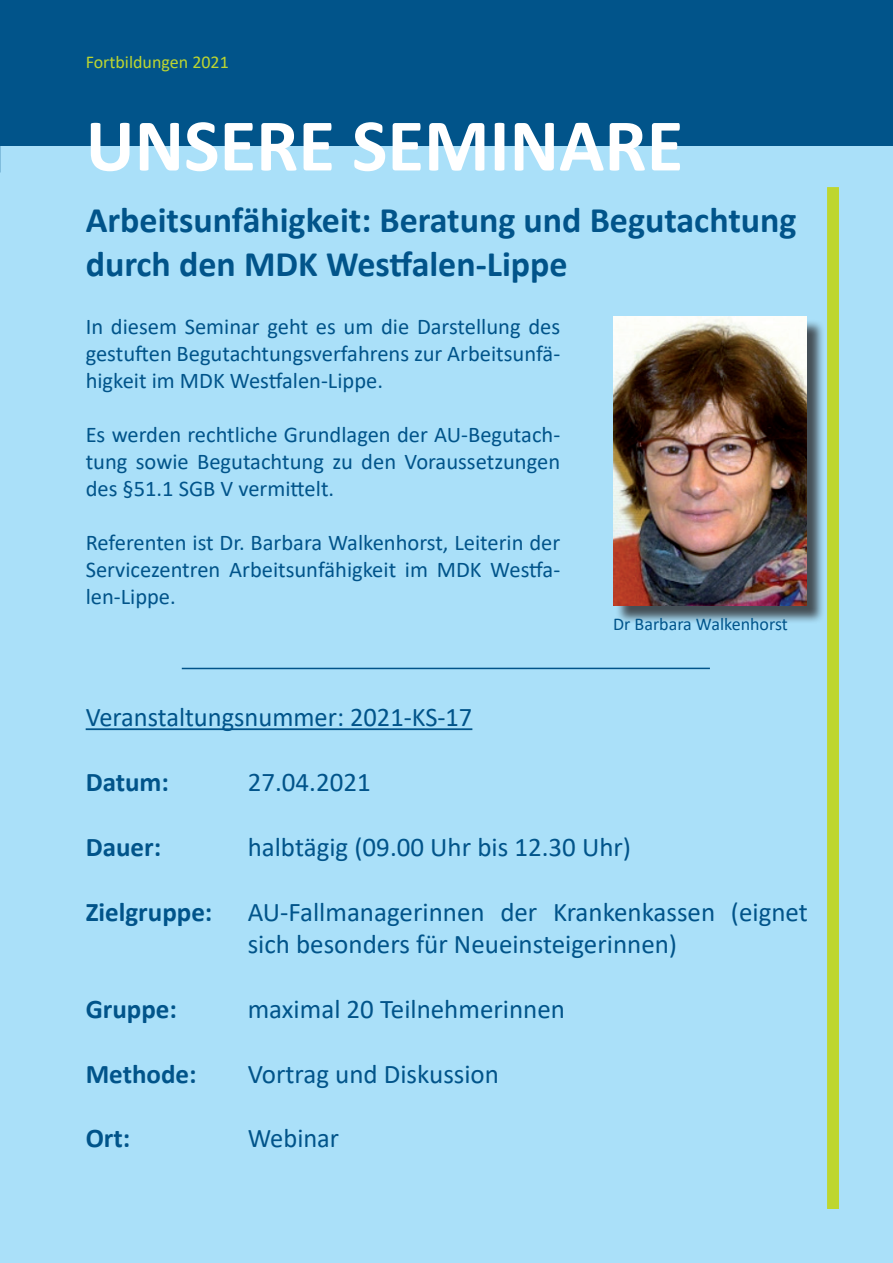
<style>
.page{position:relative;width:893px;height:1263px;background:#fff}
.page>*{position:absolute;margin:0;border:0;box-sizing:border-box;transform-origin:0 0}
.t1{font:700 75px "Calibri";color:#fff}
.t2{font:700 36px/43.2px "Calibri";color:#01548a}
.t3{font:27px/32.4px "Calibri";color:#01548a}
.t4{font:700 27px "Calibri";color:#01548a}
.t5{font:22.5px/27px "Calibri";color:#01548a;text-align:justify}
.t6{font:18px "Calibri";color:#01548a}
.t7{font:18px "Calibri";color:#bed630}
</style>
<div class="page">
<div style="left:0;top:0;width:893px;height:164px;background:#01548a"></div>
<div style="left:0;top:147px;width:893px;height:1116px;background:#aae0f9"></div>
<div style="left:827px;top:187px;width:12px;height:1022px;background:#bed630;border:2px solid #bed630"></div>
<hr style="left:182px;top:668px;width:528px;height:1px;background:#01548a">
<hr style="left:86px;top:728px;width:386px;height:2px;background:#01548a">
<div style="left:615px;top:319px;width:210px;height:306px;background:#231f20;opacity:.75"></div>
<img style="left:613px;top:317px;width:194px;height:289px">
<p class="t7" style="left:86px;top:49px;width:145px">Fortbildungen 2021</p>
<h1 class="t1" style="left:86px;top:92px;width:599px">UNSERE SEMINARE</h1>
<h2 class="t2" style="left:86px;top:198px;width:712px">Arbeitsunfähigkeit: Beratung und Begutachtung durch den MDK Westfalen-Lippe</h2>
<p class="t5" style="left:86px;top:312px;width:476px">In diesem Seminar geht es um die Darstellung des gestuften Begutachtungsverfahrens zur Arbeitsunfä&shy;higkeit im MDK Westfalen-Lippe.</p>
<p class="t5" style="left:86px;top:420px;width:476px">Es werden rechtliche Grundlagen der AU-Begutach&shy;tung sowie Begutachtung zu den Voraussetzungen des §51.1 SGB V vermittelt.</p>
<p class="t5" style="left:86px;top:528px;width:476px">Referenten ist Dr. Barbara Walkenhorst, Leiterin der Servicezentren Arbeitsunfähigkeit im MDK Westfa&shy;len-Lippe.</p>
<p class="t3" style="left:86px;top:700px;width:388px">Veranstaltungsnummer: 2021-KS-17</p>
<p class="t4" style="left:86px;top:763px;width:85px">Datum:</p>
<p class="t3" style="left:248px;top:765px;width:125px">27.04.2021</p>
<p class="t6" style="left:613px;top:611px;width:176px">Dr Barbara Walkenhorst</p>
<p class="t4" style="left:86px;top:828px;width:77px">Dauer:</p>
<p class="t3" style="left:248px;top:830px;width:385px">halbtägig (09.00 Uhr bis 12.30 Uhr)</p>
<p class="t4" style="left:86px;top:892px;width:128px">Zielgruppe:</p>
<p class="t3" style="left:248px;top:895px;width:562px">AU-Fallmanagerinnen der Krankenkassen (eignet sich besonders für Neueinsteigerinnen)</p>
<p class="t4" style="left:86px;top:990px;width:93px">Gruppe:</p>
<p class="t3" style="left:248px;top:992px;width:319px">maximal 20 Teilnehmerinnen</p>
<p class="t4" style="left:86px;top:1054px;width:112px">Methode:</p>
<p class="t3" style="left:248px;top:1057px;width:253px">Vortrag und Diskussion</p>
<p class="t4" style="left:86px;top:1119px;width:46px">Ort:</p>
<p class="t3" style="left:248px;top:1121px;width:93px">Webinar</p>
</div>
